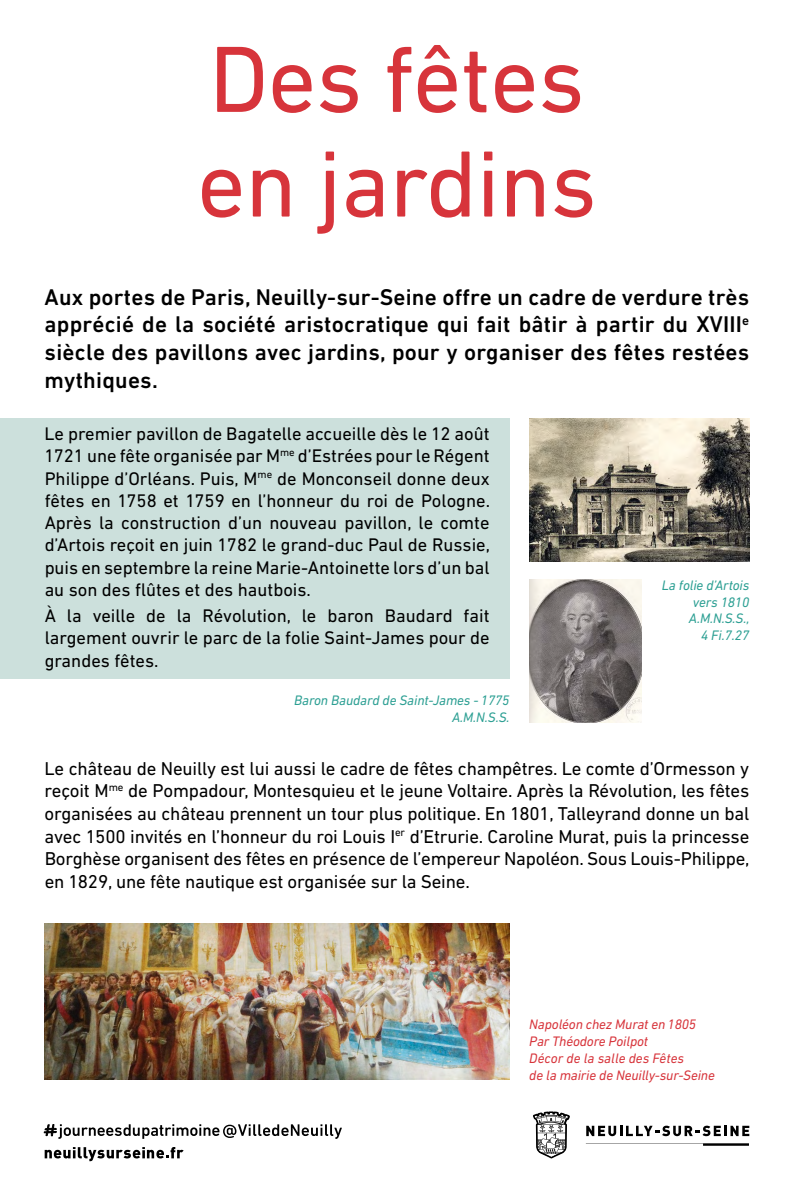
<style>
.page{position:relative;width:794px;height:1191px;background:#fff}
.page>*{position:absolute;margin:0;border:0;box-sizing:border-box;transform-origin:0 0}
.t1{font:95.55px/104.6px "DIN Next LT Pro";letter-spacing:-.01em;color:#d7343b}
.t2{font:500 23.1px/27.7px "DIN Next LT Pro";letter-spacing:.01em;color:#000;text-align:justify}
.t3{font:18.9px/22.7px "DIN Next LT Pro";letter-spacing:-.01em;color:#000;text-align:justify}
.t4{font:18.55px/22.3px "DIN Next LT Pro";color:#000;text-align:justify}
.t5{font:italic 14px/16.8px "DIN Next LT Pro";letter-spacing:-.01em;color:#d7343b}
.t6{font:italic 14px/16.8px "DIN Next LT Pro";letter-spacing:-.01em;color:#2c9f93;text-align:right}
</style>
<div class="page">
<svg style="left:45px;top:1147px;width:139px;height:14px"></svg>
<svg style="left:586px;top:1143px;width:163px;height:2px"></svg>
<svg style="left:586px;top:1125px;width:163px;height:11px"></svg>
<svg style="left:533px;top:1111px;width:37px;height:47px"></svg>
<svg style="left:44px;top:1124px;width:298px;height:14px"></svg>
<img style="left:45px;top:923px;width:464px;height:156px">
<div style="left:0;top:418px;width:509px;height:261px;background:#cce0dc"></div>
<img style="left:529px;top:579px;width:113px;height:143px">
<img style="left:529px;top:418px;width:220px;height:143px">
<h1 class="t1" style="left:197px;top:26px;width:401px">Des fêtes en jardins</h1>
<p class="t2" style="left:45px;top:283px;width:706px">Aux portes de Paris, Neuilly-sur-Seine offre un cadre de verdure très apprécié de la société aristocratique qui fait bâtir à partir du XVIII<sup>e </sup>siècle des pavillons avec jardins, pour y organiser des fêtes restées mythiques.</p>
<p class="t4" style="left:45px;top:422px;width:447px">Le premier pavillon de Bagatelle accueille dès le 12 août 1721 une fête organisée par M<sup>me</sup> d’Estrées pour le Régent Philippe d’Orléans. Puis, M<sup>me</sup> de Monconseil donne deux fêtes en 1758 et 1759 en l’honneur du roi de Pologne.<br>Après la construction d’un nouveau pavillon, le comte d’Artois reçoit en juin 1782 le grand-duc Paul de Russie, puis en septembre la reine Marie-Antoinette lors d’un bal au son des flûtes et des hautbois.</p>
<p class="t4" style="left:45px;top:604px;width:446px">À la veille de la Révolution, le baron Baudard fait largement ouvrir le parc de la folie Saint-James pour de grandes fêtes.</p>
<p class="t6" style="left:294px;top:692px;width:217px">Baron Baudard de Saint-James - 1775<br>A.M.N.S.S.</p>
<p class="t6" style="left:662px;top:576px;width:89px">La folie d’Artois vers 1810<br>A.M.N.S.S.,<br>4 Fi.7.27</p>
<p class="t3" style="left:45px;top:756px;width:706px">Le château de Neuilly est lui aussi le cadre de fêtes champêtres. Le comte d’Ormesson y reçoit M<sup>me</sup> de Pompadour, Montesquieu et le jeune Voltaire. Après la Révolution, les fêtes organisées au château prennent un tour plus politique. En 1801, Talleyrand donne un bal avec 1500 invités en l’honneur du roi Louis I<sup>er</sup> d’Etrurie. Caroline Murat, puis la princesse Borghèse organisent des fêtes en présence de l’empereur Napoléon. Sous Louis-Philippe, en 1829, une fête nautique est organisée sur la Seine.</p>
<p class="t5" style="left:529px;top:1016px;width:187px">Napoléon chez Murat en 1805<br>Par Théodore Poilpot<br>Décor de la salle des Fêtes<br>de la mairie de Neuilly-sur-Seine</p>
</div>
